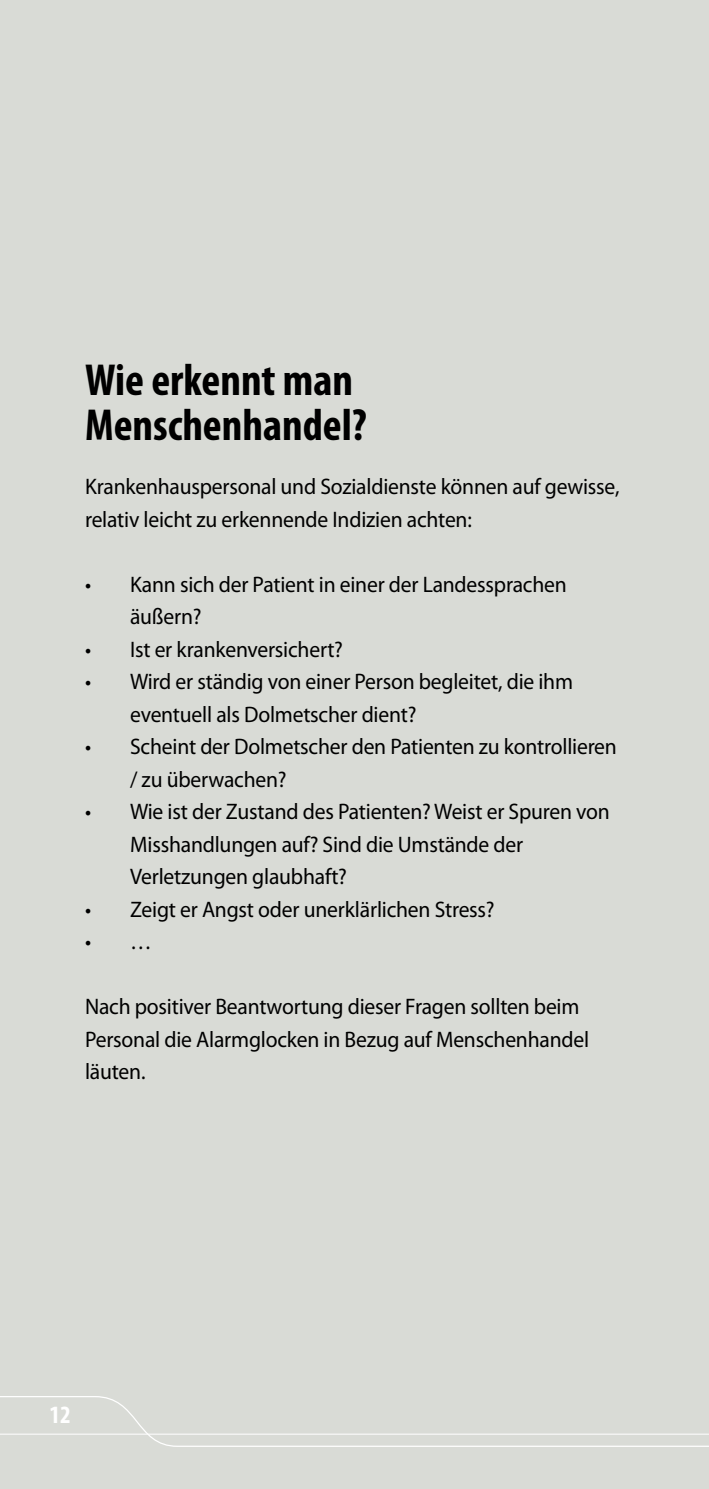
<style>
.page{position:relative;width:709px;height:1489px;background:#fff}
.page>*{position:absolute;margin:0;border:0;box-sizing:border-box;transform-origin:0 0}
.t1{font:700 condensed 45px/45px "Myriad Pro";color:#000}
.t2{font:700 condensed 25px "Myriad Pro";color:#fff}
.t3{font:22.5px/32.5px "Myriad Pro";letter-spacing:-.01em;color:#000;scale:.96 1}
</style>
<div class="page">
<div style="left:0;top:0;width:709px;height:1488px;background:#d9dbd6"></div>
<svg style="left:0;top:1396px;width:709px;height:51px"></svg>
<hr style="left:0;top:1433px;width:709px;height:1px;background:#fff">
<h1 class="t1" style="left:85px;top:357px;width:283px">Wie erkennt man<br>Menschenhandel?</h1>
<p class="t3" style="left:85px;top:470px;width:558px">Krankenhauspersonal und Sozialdienste können auf gewisse, relativ leicht zu erkennende Indizien achten:</p>
<p class="t3" style="left:130px;top:567px;width:456px;text-indent:-45px">• Kann sich der Patient in einer der Landessprachen äußern?</p>
<p class="t3" style="left:85px;top:632px;width:270px">• Ist er krankenversichert?</p>
<p class="t3" style="left:130px;top:665px;width:463px;text-indent:-45px">• Wird er ständig von einer Person begleitet, die ihm eventuell als Dolmetscher dient?</p>
<p class="t3" style="left:130px;top:730px;width:508px;text-indent:-45px">• Scheint der Dolmetscher den Patienten zu kontrollieren / zu überwachen?</p>
<p class="t3" style="left:130px;top:795px;width:501px;text-indent:-45px">• Wie ist der Zustand des Patienten? Weist er Spuren von<br>Misshandlungen auf? Sind die Umstände der<br>Verletzungen glaubhaft?</p>
<p class="t3" style="left:85px;top:892px;width:428px">• Zeigt er Angst oder unerklärlichen Stress?</p>
<p class="t3" style="left:85px;top:925px;width:71px">• …</p>
<p class="t3" style="left:85px;top:990px;width:526px">Nach positiver Beantwortung dieser Fragen sollten beim<br>Personal die Alarmglocken in Bezug auf Menschenhandel läuten.</p>
<p class="t2" style="left:50px;top:1398px;width:23px">12</p>
</div>
